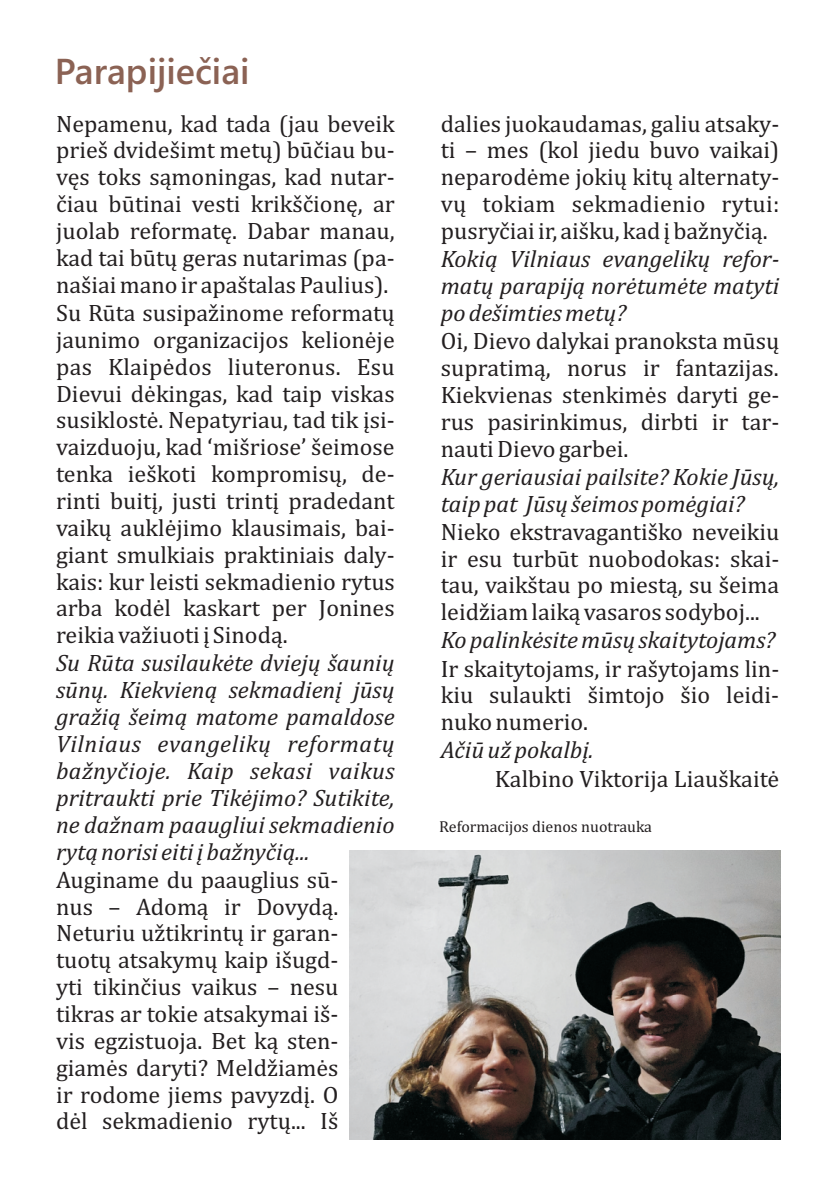
<style>
.page{position:relative;width:840px;height:1191px;background:#fff}
.page>*{position:absolute;margin:0;border:0;box-sizing:border-box;transform-origin:0 0}
.t1{font:600 36px "Segoe UI";color:#8b6254}
.t2{font:24px/26.8px "Cambria";color:#231f20;text-align:justify}
.t3{font:italic 24px/26.8px "Cambria";color:#231f20;text-align:justify}
.t4{font:italic 24px "Cambria";letter-spacing:.025em;color:#231f20}
.t5{font:italic 24px "Cambria";letter-spacing:.02em;color:#231f20}
.t6{font:16px "Cambria";color:#231f20}
</style>
<div class="page">
<img style="left:350px;top:850px;width:430px;height:289px">
<h1 class="t1" style="left:55px;top:58px;width:196px">Parapijieèiai</h1>
<p class="t2" style="left:56px;top:112px;width:340px">Nepamenu, kad tada (jau beveik</p>
<p class="t2" style="left:440px;top:112px;width:340px">dalies juokaudamas, galiu atsaky-</p>
<p class="t2" style="left:56px;top:138px;width:340px">prieð dvideðimt metø) bûèiau bu-</p>
<p class="t2" style="left:440px;top:138px;width:340px">ti – mes (kol jiedu buvo vaikai)</p>
<p class="t2" style="left:56px;top:165px;width:340px">væs toks sàmoningas, kad nutar-</p>
<p class="t2" style="left:440px;top:165px;width:340px">neparodëme jokiø kitø alternaty-</p>
<p class="t2" style="left:56px;top:192px;width:340px">èiau bûtinai vesti krikðèionæ, ar</p>
<p class="t2" style="left:440px;top:192px;width:340px">vø tokiam sekmadienio rytui:</p>
<p class="t2" style="left:56px;top:219px;width:340px">juolab reformatæ. Dabar manau,</p>
<p class="t2" style="left:440px;top:219px;width:328px">pusryèiai ir, aiðku, kad á baþnyèià.</p>
<p class="t2" style="left:56px;top:246px;width:340px">kad tai bûtø geras nutarimas (pa-</p>
<p class="t3" style="left:440px;top:247px;width:340px">Kokià Vilniaus evangelikø refor-</p>
<p class="t2" style="left:56px;top:273px;width:334px">naðiai mano ir apaðtalas Paulius).</p>
<p class="t3" style="left:440px;top:274px;width:340px">matø parapijà norëtumëte matyti</p>
<p class="t2" style="left:56px;top:301px;width:340px">Su Rûta susipaþinome reformatø</p>
<p class="t3" style="left:440px;top:301px;width:187px">po deðimties metø?</p>
<p class="t2" style="left:56px;top:328px;width:340px">jaunimo organizacijos kelionëje</p>
<p class="t2" style="left:440px;top:329px;width:340px">Oi, Dievo dalykai pranoksta mûsø</p>
<p class="t2" style="left:56px;top:354px;width:340px">pas Klaipëdos liuteronus. Esu</p>
<p class="t2" style="left:440px;top:356px;width:339px">supratimà, norus ir fantazijas.</p>
<p class="t2" style="left:56px;top:381px;width:340px">Dievui dëkingas, kad taip viskas</p>
<p class="t2" style="left:440px;top:383px;width:340px">Kiekvienas stenkimës daryti ge-</p>
<p class="t2" style="left:56px;top:408px;width:340px">susiklostë. Nepatyriau, tad tik ási-</p>
<p class="t2" style="left:440px;top:409px;width:340px">rus pasirinkimus, dirbti ir tar-</p>
<p class="t2" style="left:56px;top:435px;width:340px">vaizduoju, kad ‘miðriose’ ðeimose</p>
<p class="t2" style="left:440px;top:436px;width:189px">nauti Dievo garbei.</p>
<p class="t2" style="left:56px;top:462px;width:340px">tenka ieðkoti kompromisø, de-</p>
<p class="t3" style="left:440px;top:464px;width:340px">Kur geriausiai pailsite? Kokie Jûsø,</p>
<p class="t2" style="left:56px;top:489px;width:340px">rinti buitá, justi trintá pradedant</p>
<p class="t3" style="left:440px;top:491px;width:305px">taip pat Jûsø ðeimos pomëgiai?</p>
<p class="t2" style="left:56px;top:516px;width:340px">vaikø auklëjimo klausimais, bai-</p>
<p class="t2" style="left:440px;top:519px;width:340px">Nieko ekstravagantiðko neveikiu</p>
<p class="t2" style="left:56px;top:542px;width:340px">giant smulkiais praktiniais daly-</p>
<p class="t2" style="left:440px;top:546px;width:340px">ir esu turbût nuobodokas: skai-</p>
<p class="t2" style="left:56px;top:569px;width:340px">kais: kur leisti sekmadienio rytus</p>
<p class="t2" style="left:440px;top:573px;width:340px">tau, vaikðtau po miestà, su ðeima</p>
<p class="t2" style="left:56px;top:596px;width:340px">arba kodël kaskart per Jonines</p>
<p class="t2" style="left:440px;top:600px;width:320px">leidþiam laikà vasaros sodyboj...</p>
<p class="t2" style="left:56px;top:623px;width:233px">reikia vaþiuoti á Sinodà.</p>
<p class="t3" style="left:440px;top:628px;width:336px">Ko palinkësite mûsø skaitytojams?</p>
<p class="t3" style="left:56px;top:651px;width:340px">Su Rûta susilaukëte dviejø ðauniø</p>
<p class="t2" style="left:440px;top:656px;width:340px">Ir skaitytojams, ir raðytojams lin-</p>
<p class="t3" style="left:56px;top:678px;width:340px">sûnø. Kiekvienà sekmadiená jûsø</p>
<p class="t2" style="left:440px;top:683px;width:340px">kiu sulaukti ðimtojo ðio leidi-</p>
<p class="t3" style="left:56px;top:705px;width:340px">graþià ðeimà matome pamaldose</p>
<p class="t2" style="left:440px;top:710px;width:149px">nuko numerio.</p>
<p class="t4" style="left:56px;top:733px;width:340px">Vilniaus evangelikø reformatø</p>
<p class="t3" style="left:440px;top:738px;width:154px">Aèiû uþ pokalbá.</p>
<p class="t5" style="left:56px;top:760px;width:340px">baþnyèioje. Kaip sekasi vaikus</p>
<p class="t2" style="left:494px;top:766px;width:286px">Kalbino Viktorija Liauðkaitë</p>
<p class="t3" style="left:56px;top:785px;width:340px">pritraukti prie Tikëjimo? Sutikite, ne daþnam paaugliui sekmadienio rytà norisi eiti á baþnyèià...</p>
<p class="t2" style="left:56px;top:867px;width:284px">Auginame du paauglius sû&shy;nus – Adomà ir Dovydà.<br>Neturiu uþtikrintø ir garan&shy;tuotø atsakymø kaip iðugd&shy;yti tikinèius vaikus – nesu tikras ar tokie atsakymai ið&shy;vis egzistuoja. Bet kà sten&shy;giamës daryti? Meldþiamës ir rodome jiems pavyzdá. O dël sekmadienio rytø... Ið</p>
<p class="t6" style="left:439px;top:819px;width:214px">Reformacijos dienos nuotrauka</p>
</div>
